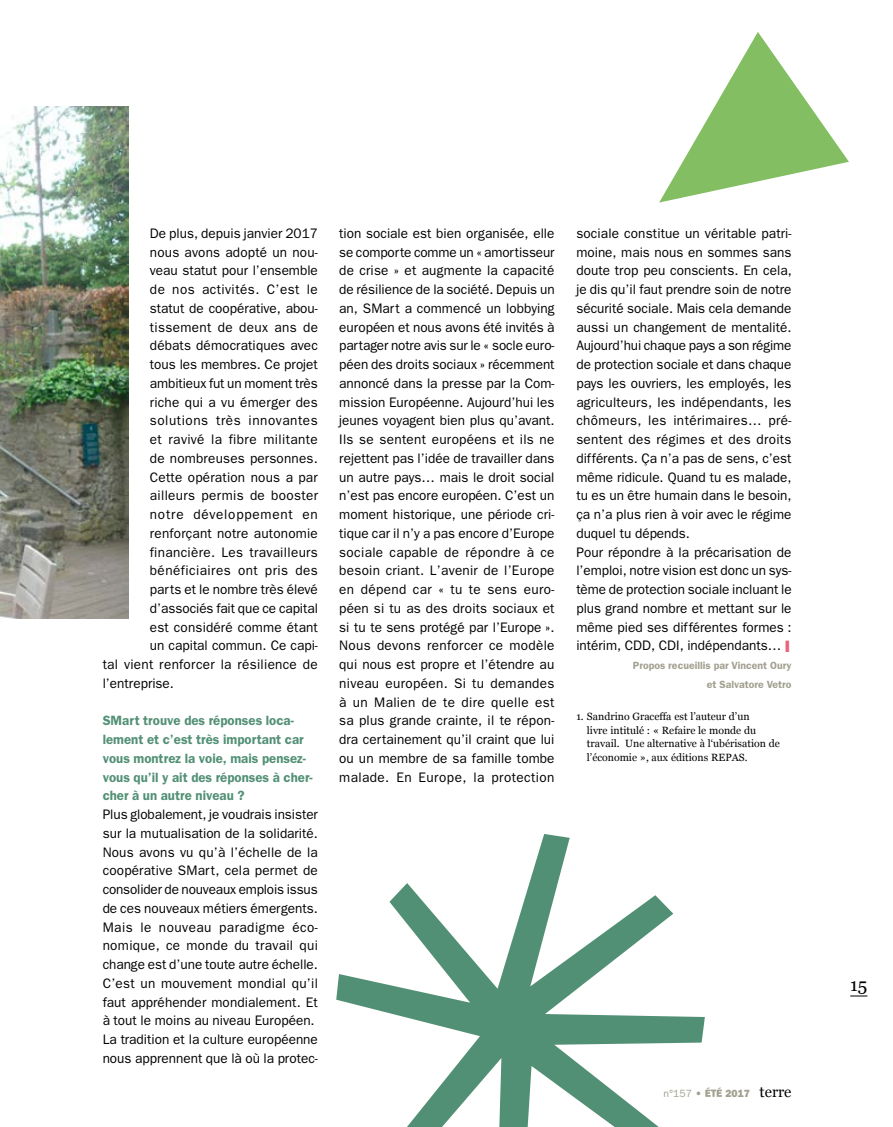
<style>
.page{position:relative;width:893px;height:1127px;background:#fff}
.page>*{position:absolute;margin:0;border:0;box-sizing:border-box;transform-origin:0 0}
.t1{font:18px "Georgia";color:#000}
.t2{font:15px "Georgia";color:#000}
.t3{font:13.8px/18.8px "Franklin Gothic";color:#000}
.t4{font:13.8px "Franklin Gothic";letter-spacing:.025em;color:#000}
.t5{font:13.8px "Franklin Gothic";letter-spacing:.03em;color:#000}
.t6{font:13.8px "Franklin Gothic";letter-spacing:.02em;color:#000}
.t7{font:13.8px "Franklin Gothic";letter-spacing:.04em;color:#000}
.t8{font:13.8px "Franklin Gothic";letter-spacing:.035em;color:#000}
.t9{font:13.8px "Franklin Gothic";letter-spacing:.055em;color:#000}
.t10{font:600 13.5px/18.8px "Franklin Gothic";color:#529076}
.t11{font:10.5px/13.5px "Georgia";color:#000}
.t12{font:600 10.5px/18.8px "Franklin Gothic";color:#a2a090;text-align:right}
.t13{font:10.5px "Franklin Gothic";color:#a2a090}
.s1{font-weight:800;font-size:16.5px;color:#ea647b}
.s2{font-weight:800}
.s3{font-family:"Franklin Gothic";font-weight:800;font-size:10.5px;color:#a2a090}
</style>
<div class="page">
<svg style="left:705px;top:1087px;width:17px;height:10px"></svg>
<svg style="left:850px;top:995px;width:17px;height:1px"></svg>
<img style="left:0;top:106px;width:129px;height:512px">
<svg style="left:659px;top:32px;width:190px;height:171px"></svg>
<svg style="left:336px;top:834px;width:369px;height:293px"></svg>
<p class="t3" style="left:150px;top:223px;width:169px">De plus, depuis janvier 2017</p>
<p class="t3" style="left:150px;top:242px;width:169px">nous avons adopté un nou-</p>
<p class="t3" style="left:150px;top:261px;width:169px">veau statut pour l’ensemble</p>
<p class="t8" style="left:150px;top:281px;width:169px">de nos activités. C’est le</p>
<p class="t3" style="left:150px;top:298px;width:169px">statut de coopérative, abou-</p>
<p class="t4" style="left:150px;top:319px;width:170px">tissement de deux ans de</p>
<p class="t3" style="left:150px;top:336px;width:169px">débats démocratiques avec</p>
<p class="t3" style="left:150px;top:355px;width:169px">tous les membres. Ce projet</p>
<p class="t3" style="left:150px;top:373px;width:169px">ambitieux fut un moment très</p>
<p class="t3" style="left:150px;top:392px;width:169px">riche qui a vu émerger des</p>
<p class="t7" style="left:150px;top:413px;width:169px">solutions très innovantes</p>
<p class="t5" style="left:150px;top:431px;width:169px">et ravivé la fibre militante</p>
<p class="t3" style="left:150px;top:448px;width:169px">de nombreuses personnes.</p>
<p class="t3" style="left:150px;top:467px;width:169px">Cette opération nous a par</p>
<p class="t4" style="left:150px;top:488px;width:170px">ailleurs permis de booster</p>
<p class="t9" style="left:150px;top:506px;width:169px">notre développement en</p>
<p class="t3" style="left:150px;top:523px;width:169px">renforçant notre autonomie</p>
<p class="t4" style="left:150px;top:544px;width:170px">financière. Les travailleurs</p>
<p class="t5" style="left:150px;top:563px;width:169px">bénéficiaires ont pris des</p>
<p class="t3" style="left:150px;top:580px;width:169px">parts et le nombre très élevé</p>
<p class="t3" style="left:150px;top:598px;width:170px">d’associés fait que ce capital</p>
<p class="t3" style="left:150px;top:617px;width:169px">est considéré comme étant</p>
<p class="t3" style="left:150px;top:636px;width:169px">un capital commun. Ce capi-</p>
<p class="t6" style="left:103px;top:656px;width:217px">tal vient renforcer la résilience de</p>
<p class="t3" style="left:103px;top:673px;width:73px">l’entreprise.</p>
<p class="t10" style="left:103px;top:711px;width:211px">SMart trouve des réponses loca&shy;lement et c’est très important car vous montrez la voie, mais pensez&shy;vous qu’il y ait des réponses à cher&shy;cher à un autre niveau ?</p>
<p class="t3" style="left:103px;top:805px;width:217px">Plus globalement, je voudrais insister sur la mutualisation de la solidarité.<br>Nous avons vu qu’à l’échelle de la coopérative SMart, cela permet de consolider de nouveaux emplois issus de ces nouveaux métiers émergents.<br>Mais le nouveau paradigme éco&shy;nomique, ce monde du travail qui change est d’une toute autre échelle.<br>C’est un mouvement mondial qu’il faut appréhender mondialement. Et à tout le moins au niveau Européen.<br>La tradition et la culture européenne nous apprennent que là où la protec-</p>
<p class="t3" style="left:339px;top:223px;width:217px;text-align:justify">tion sociale est bien organisée, elle se comporte comme un « amortisseur de crise » et augmente la capacité de résilience de la société. Depuis un an, SMart a commencé un lobbying européen et nous avons été invités à partager notre avis sur le « socle euro&shy;péen des droits sociaux » récemment annoncé dans la presse par la Com&shy;mission Européenne. Aujourd’hui les jeunes voyagent bien plus qu’avant.<br>Ils se sentent européens et ils ne rejettent pas l’idée de travailler dans un autre pays… mais le droit social n’est pas encore européen. C’est un moment historique, une période cri&shy;tique car il n’y a pas encore d’Europe sociale capable de répondre à ce besoin criant. L’avenir de l’Europe en dépend car « tu te sens euro&shy;péen si tu as des droits sociaux et si tu te sens protégé par l’Europe ».<br>Nous devons renforcer ce modèle qui nous est propre et l’étendre au niveau européen. Si tu demandes à un Malien de te dire quelle est sa plus grande crainte, il te répon&shy;dra certainement qu’il craint que lui ou un membre de sa famille tombe malade. En Europe, la protection</p>
<p class="t3" style="left:576px;top:223px;width:217px">sociale constitue un véritable patri&shy;moine, mais nous en sommes sans doute trop peu conscients. En cela, je dis qu’il faut prendre soin de notre sécurité sociale. Mais cela demande aussi un changement de mentalité.<br>Aujourd’hui chaque pays a son régime de protection sociale et dans chaque pays les ouvriers, les employés, les agriculteurs, les indépendants, les chômeurs, les intérimaires… pré&shy;sentent des régimes et des droits différents. Ça n’a pas de sens, c’est même ridicule. Quand tu es malade, tu es un être humain dans le besoin, ça n’a plus rien à voir avec le régime duquel tu dépends.<br>Pour répondre à la précarisation de l’emploi, notre vision est donc un sys&shy;tème de protection sociale incluant le plus grand nombre et mettant sur le même pied ses différentes formes : intérim, CDD, CDI, indépendants… <span class="s1">I</span></p>
<p class="t12" style="left:633px;top:656px;width:160px">Propos recueillis par Vincent Oury et Salvatore Vetro</p>
<p class="t11" style="left:587px;top:709px;width:194px;text-indent:-11px">1. Sandrino Graceffa est l’auteur d’un<br>livre intitulé : « Refaire le monde du travail. Une alternative à l‘ubérisation de l’économie », aux éditions REPAS.</p>
<p class="t13" style="left:663px;top:1087px;width:40px">n°157 <span class="s2">•</span></p>
<p class="t2" style="left:725px;top:1080px;width:68px"><span class="s3">2017</span> terre</p>
<h1 class="t1" style="left:850px;top:971px;width:19px">15</h1>
</div>
